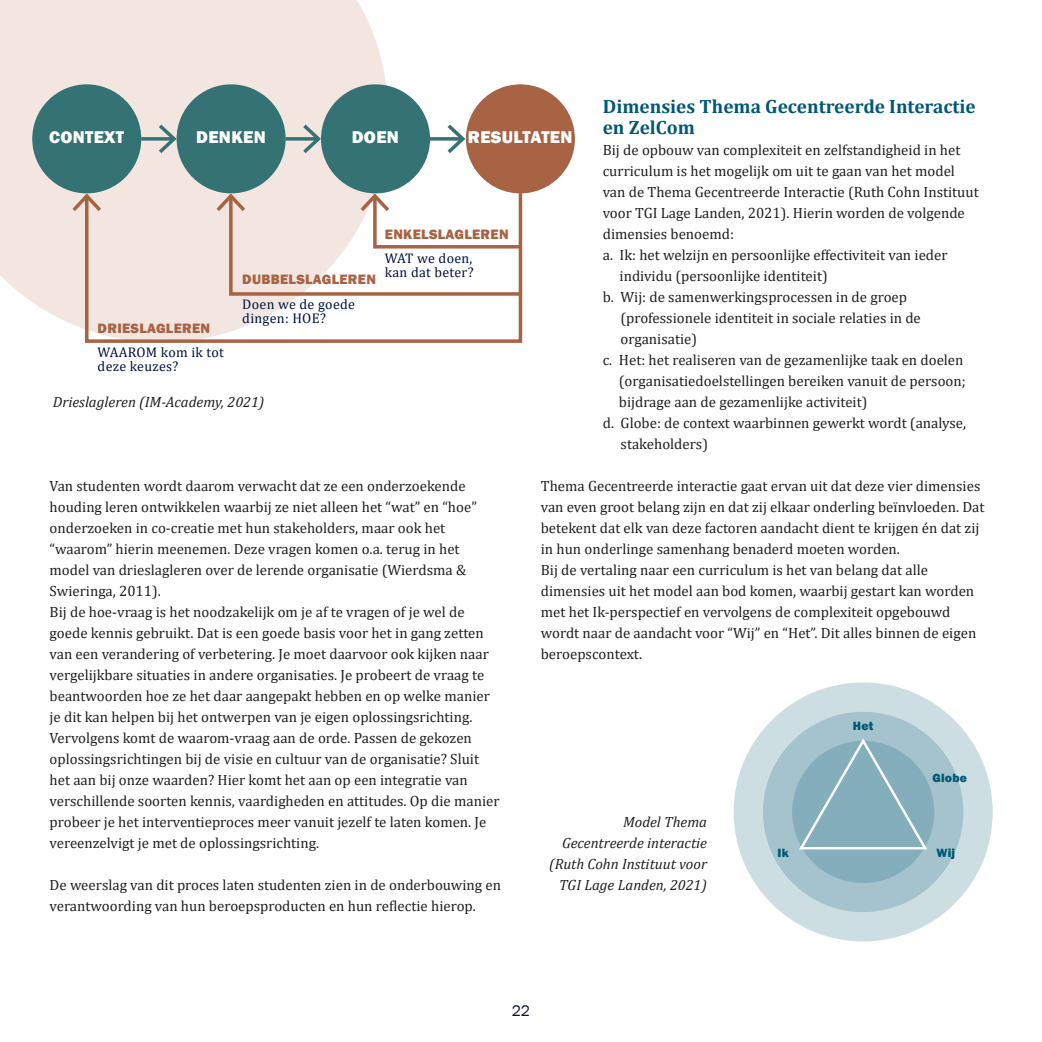
<style>
.page{position:relative;width:1042px;height:1042px;background:#fff}
.page>*{position:absolute;margin:0;border:0;box-sizing:border-box;transform-origin:0 0}
.TUSSENKOP3{font:700 19.25px/21px "Cambria";color:#015874}
.t1{font:800 17.5px "Franklin Gothic";letter-spacing:.02em;color:#fff}
.t2{font:15.75px "Franklin Gothic";color:#00133e}
.BODY{font:14.88px/21px "Cambria";color:#231f20}
.BODY-2{font:italic 14.88px/21px "Cambria";color:#231f20;text-align:right}
.t3{font:14px/14px "Cambria";letter-spacing:.02em;color:#00133e}
.t4{font:800 14px "Franklin Gothic";letter-spacing:.02em;color:#a76344}
.t5{font:800 12.25px "Franklin Gothic";letter-spacing:.02em;color:#015874}
</style>
<div class="page">
<div style="left:0;top:0;width:386px;height:328px;background:#f3e6e0"></div>
<div style="left:32px;top:84px;width:109px;height:109px;background:#347273;border-radius:50%"></div>
<svg style="left:141px;top:137px;width:18px;height:4px"></svg>
<svg style="left:159px;top:125px;width:18px;height:28px"></svg>
<div style="left:177px;top:84px;width:109px;height:109px;background:#347273;border-radius:50%"></div>
<svg style="left:285px;top:137px;width:18px;height:4px"></svg>
<svg style="left:303px;top:125px;width:18px;height:28px"></svg>
<div style="left:321px;top:84px;width:109px;height:109px;background:#347273;border-radius:50%"></div>
<svg style="left:430px;top:137px;width:17px;height:4px"></svg>
<svg style="left:447px;top:125px;width:18px;height:28px"></svg>
<div style="left:466px;top:84px;width:109px;height:109px;background:#a76344;border-radius:50%"></div>
<svg style="left:83px;top:171px;width:440px;height:172px"></svg>
<svg style="left:72px;top:193px;width:29px;height:18px"></svg>
<svg style="left:216px;top:193px;width:308px;height:104px"></svg>
<div style="left:733px;top:682px;width:259px;height:259px;background:#cddee3;border-radius:50%"></div>
<div style="left:763px;top:712px;width:200px;height:200px;background:#a5c3cd;border-radius:50%"></div>
<div style="left:792px;top:741px;width:142px;height:142px;background:#84aebb;border-radius:50%"></div>
<svg style="left:797px;top:738px;width:132px;height:112px"></svg>
<p class="TUSSENKOP3" style="left:603px;top:95px;width:374px">Dimensies Thema Gecentreerde Interactie en ZelCom</p>
<p class="BODY" style="left:603px;top:139px;width:377px">Bij de opbouw van complexiteit en zelfstandigheid in het curriculum is het mogelijk om uit te gaan van het model van de Thema Gecentreerde Interactie (Ruth Cohn Instituut voor TGI Lage Landen, 2021). Hierin worden de volgende dimensies benoemd:</p>
<p class="BODY" style="left:619px;top:244px;width:329px;text-indent:-17px">a. Ik: het welzijn en persoonlijke effectiviteit van ieder individu (persoonlijke identiteit)</p>
<p class="BODY" style="left:620px;top:286px;width:302px;text-indent:-18px">b. Wij: de samenwerkingsprocessen in de groep (professionele identiteit in sociale relaties in de organisatie)</p>
<p class="BODY" style="left:619px;top:349px;width:348px;text-indent:-16px">c. Het: het realiseren van de gezamenlijke taak en doelen (organisatiedoelstellingen bereiken vanuit de persoon; bijdrage aan de gezamenlijke activiteit)</p>
<p class="BODY" style="left:620px;top:412px;width:347px;text-indent:-18px">d. Globe: de context waarbinnen gewerkt wordt (analyse, stakeholders)</p>
<p class="BODY" style="left:541px;top:475px;width:445px">Thema Gecentreerde interactie gaat ervan uit dat deze vier dimensies van even groot belang zijn en dat zij elkaar onderling beïnvloeden. Dat betekent dat elk van deze factoren aandacht dient te krijgen én dat zij in hun onderlinge samenhang benaderd moeten worden.</p>
<p class="BODY" style="left:541px;top:559px;width:437px">Bij de vertaling naar een curriculum is het van belang dat alle dimensies uit het model aan bod komen, waarbij gestart kan worden met het Ik-perspectief en vervolgens de complexiteit opgebouwd wordt naar de aandacht voor “Wij” en “Het”. Dit alles binnen de eigen beroepscontext.</p>
<p class="t1" style="left:49px;top:126px;width:77px">CONTEXT</p>
<p class="t1" style="left:196px;top:126px;width:71px">DENKEN</p>
<p class="t1" style="left:352px;top:126px;width:49px">DOEN</p>
<p class="t1" style="left:468px;top:126px;width:106px">RESULTATEN</p>
<p class="t4" style="left:385px;top:225px;width:125px">ENKELSLAGLEREN</p>
<p class="t3" style="left:385px;top:251px;width:90px">WAT we doen, kan dat beter?</p>
<p class="t4" style="left:242px;top:271px;width:135px">DUBBELSLAGLEREN</p>
<p class="t3" style="left:242px;top:297px;width:114px">Doen we de goede dingen: HOE?</p>
<p class="t4" style="left:98px;top:319px;width:114px">DRIESLAGLEREN</p>
<p class="t3" style="left:98px;top:345px;width:128px">WAAROM kom ik tot deze keuzes?</p>
<p class="BODY-2" style="left:53px;top:390px;width:213px">Drieslagleren (IM-Academy, 2021)</p>
<p class="BODY" style="left:50px;top:475px;width:429px">Van studenten wordt daarom verwacht dat ze een onderzoekende houding leren ontwikkelen waarbij ze niet alleen het “wat” en “hoe” onderzoeken in co-creatie met hun stakeholders, maar ook het “waarom” hierin meenemen. Deze vragen komen o.a. terug in het model van drieslagleren over de lerende organisatie (Wierdsma &amp; Swieringa, 2011).</p>
<p class="BODY" style="left:50px;top:601px;width:451px">Bij de hoe-vraag is het noodzakelijk om je af te vragen of je wel de goede kennis gebruikt. Dat is een goede basis voor het in gang zetten van een verandering of verbetering. Je moet daarvoor ook kijken naar vergelijkbare situaties in andere organisaties. Je probeert de vraag te beantwoorden hoe ze het daar aangepakt hebben en op welke manier je dit kan helpen bij het ontwerpen van je eigen oplossingsrichting.<br>Vervolgens komt de waarom-vraag aan de orde. Passen de gekozen oplossingsrichtingen bij de visie en cultuur van de organisatie? Sluit het aan bij onze waarden? Hier komt het aan op een integratie van verschillende soorten kennis, vaardigheden en attitudes. Op die manier probeer je het interventieproces meer vanuit jezelf te laten komen. Je vereenzelvigt je met de oplossingsrichting.</p>
<p class="BODY" style="left:50px;top:874px;width:453px">De weerslag van dit proces laten studenten zien in de onderbouwing en verantwoording van hun beroepsproducten en hun reflectie hierop.</p>
<p class="t5" style="left:853px;top:718px;width:22px">Het</p>
<p class="t5" style="left:932px;top:770px;width:36px">Globe</p>
<p class="BODY-2" style="left:549px;top:810px;width:159px">Model Thema<br>Gecentreerde interactie (Ruth Cohn Instituut voor<br>TGI Lage Landen, 2021)</p>
<p class="t5" style="left:936px;top:845px;width:20px">Wij</p>
<p class="t5" style="left:777px;top:845px;width:13px">Ik</p>
<p class="t2" style="left:512px;top:1001px;width:20px">22</p>
</div>
